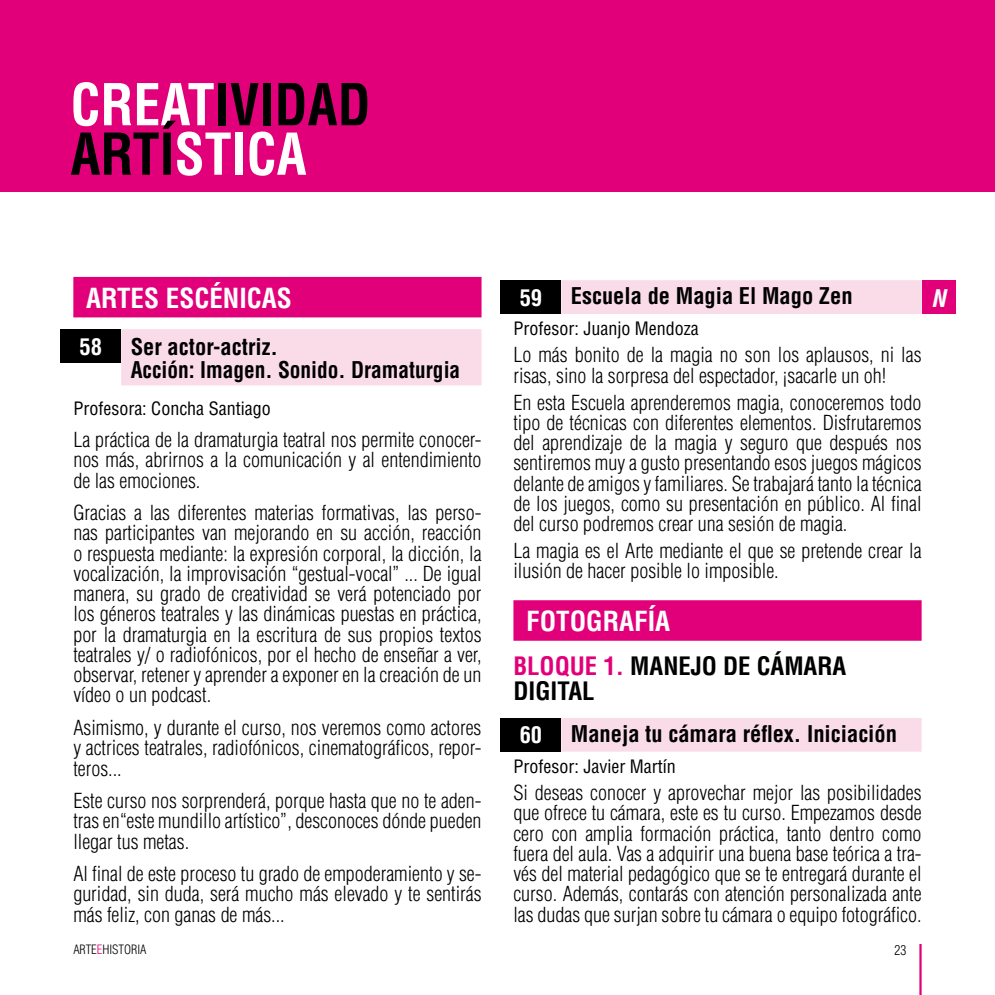
<style>
.page{position:relative;width:995px;height:995px;background:#fff}
.page>*{position:absolute;margin:0;border:0;box-sizing:border-box;transform-origin:0 0}
.t1{font:700 condensed 56.25px/49.5px "Helvetica";color:#fff;scale:.96 1}
.t2{font:700 condensed 27px "Helvetica";color:#fff}
.t3{font:700 condensed 24.75px/24.8px "Helvetica";color:#000}
.t4{font:italic 700 condensed 23.85px "Helvetica";color:#fff}
.t5{font:700 condensed 22.5px/22.5px "Helvetica";color:#000}
.t6{font:700 condensed 22.5px "Helvetica";color:#fff}
.t7{font:300 condensed 20.25px/20.2px "Helvetica";color:#000;text-align:justify}
.t8{font:condensed 18px "Helvetica";color:#000}
.t9{font:300 condensed 13.5px "Helvetica";color:#000}
.t10{font:300 condensed 12.6px "Helvetica";color:#000}
.s1{color:#000}
.s2{color:#e2007a}
</style>
<div class="page">
<hr style="left:919px;top:944px;width:3px;height:51px;background:#e2007a">
<div style="left:0;top:0;width:995px;height:191px;background:#e2007a"></div>
<div style="left:73px;top:277px;width:409px;height:40px;background:#e2007a"></div>
<div style="left:121px;top:329px;width:361px;height:56px;background:#fadce9"></div>
<div style="left:561px;top:280px;width:361px;height:34px;background:#fadce9"></div>
<div style="left:513px;top:600px;width:409px;height:41px;background:#e2007a"></div>
<div style="left:561px;top:718px;width:361px;height:34px;background:#fadce9"></div>
<div style="left:61px;top:329px;width:60px;height:34px;background:#000"></div>
<div style="left:501px;top:280px;width:60px;height:34px;background:#000"></div>
<div style="left:501px;top:718px;width:60px;height:34px;background:#000"></div>
<div style="left:922px;top:280px;width:33px;height:34px;background:#e2007a"></div>
<h1 class="t1" style="left:70px;top:80px;width:314px">CREAT<span class="s1">IVIDAD<br>ARTÍ</span>STICA</h1>
<h2 class="t2" style="left:86px;top:282px;width:207px">ARTES ESCÉNICAS</h2>
<p class="t5" style="left:131px;top:336px;width:331px">Ser actor-actriz.<br>Acción: Imagen. Sonido. Dramaturgia</p>
<p class="t8" style="left:73px;top:397px;width:199px">Profesora: Concha Santiago</p>
<p class="t7" style="left:73px;top:430px;width:410px">La práctica de la dramaturgia teatral nos permite conocer&shy;nos más, abrirnos a la comunicación y al entendimiento de las emociones.</p>
<p class="t7" style="left:73px;top:503px;width:410px">Gracias a las diferentes materias formativas, las perso&shy;nas participantes van mejorando en su acción, reacción o respuesta mediante: la expresión corporal, la dicción, la vocalización, la improvisación “gestual-vocal” ... De igual manera, su grado de creatividad se verá potenciado por los géneros teatrales y las dinámicas puestas en práctica, por la dramaturgia en la escritura de sus propios textos teatrales y/ o radiofónicos, por el hecho de enseñar a ver, observar, retener y aprender a exponer en la creación de un vídeo o un podcast.</p>
<p class="t7" style="left:73px;top:717px;width:410px">Asimismo, y durante el curso, nos veremos como actores y actrices teatrales, radiofónicos, cinematográficos, repor&shy;teros...</p>
<p class="t7" style="left:73px;top:791px;width:410px">Este curso nos sorprenderá, porque hasta que no te aden&shy;tras en“este mundillo artístico”, desconoces dónde pueden llegar tus metas.</p>
<p class="t7" style="left:73px;top:864px;width:410px">Al final de este proceso tu grado de empoderamiento y se&shy;guridad, sin duda, será mucho más elevado y te sentirás más feliz, con ganas de más...</p>
<p class="t6" style="left:80px;top:333px;width:24px">58</p>
<p class="t5" style="left:571px;top:285px;width:283px">Escuela de Magia El Mago Zen</p>
<p class="t8" style="left:513px;top:318px;width:187px">Profesor: Juanjo Mendoza</p>
<p class="t7" style="left:513px;top:345px;width:410px">Lo más bonito de la magia no son los aplausos, ni las risas, sino la sorpresa del espectador, ¡sacarle un oh!</p>
<p class="t7" style="left:513px;top:392px;width:410px">En esta Escuela aprenderemos magia, conoceremos todo tipo de técnicas con diferentes elementos. Disfrutaremos del aprendizaje de la magia y seguro que después nos sentiremos muy a gusto presentando esos juegos mágicos delante de amigos y familiares. Se trabajará tanto la técnica de los juegos, como su presentación en público. Al final del curso podremos crear una sesión de magia.</p>
<p class="t7" style="left:513px;top:540px;width:410px">La magia es el Arte mediante el que se pretende crear la ilusión de hacer posible lo imposible.</p>
<h2 class="t2" style="left:526px;top:605px;width:146px">FOTOGRAFÍA</h2>
<p class="t3" style="left:513px;top:654px;width:334px"><span class="s2">BLOQUE 1.</span> MANEJO DE CÁMARA<br>DIGITAL</p>
<p class="t5" style="left:571px;top:722px;width:328px">Maneja tu cámara réflex. Iniciación</p>
<p class="t8" style="left:513px;top:755px;width:164px">Profesor: Javier Martín</p>
<p class="t7" style="left:513px;top:783px;width:410px">Si deseas conocer y aprovechar mejor las posibilidades que ofrece tu cámara, este es tu curso. Empezamos desde cero con amplia formación práctica, tanto dentro como fuera del aula. Vas a adquirir una buena base teórica a tra&shy;vés del material pedagógico que se te entregará durante el curso. Además, contarás con atención personalizada ante las dudas que surjan sobre tu cámara o equipo fotográfico.</p>
<p class="t6" style="left:520px;top:284px;width:24px">59</p>
<p class="t6" style="left:520px;top:722px;width:24px">60</p>
<p class="t10" style="left:73px;top:942px;width:75px">ARTE<span class="s2">E</span>HISTORIA</p>
<p class="t9" style="left:895px;top:941px;width:13px">23</p>
<p class="t4" style="left:931px;top:283px;width:16px">N</p>
</div>
